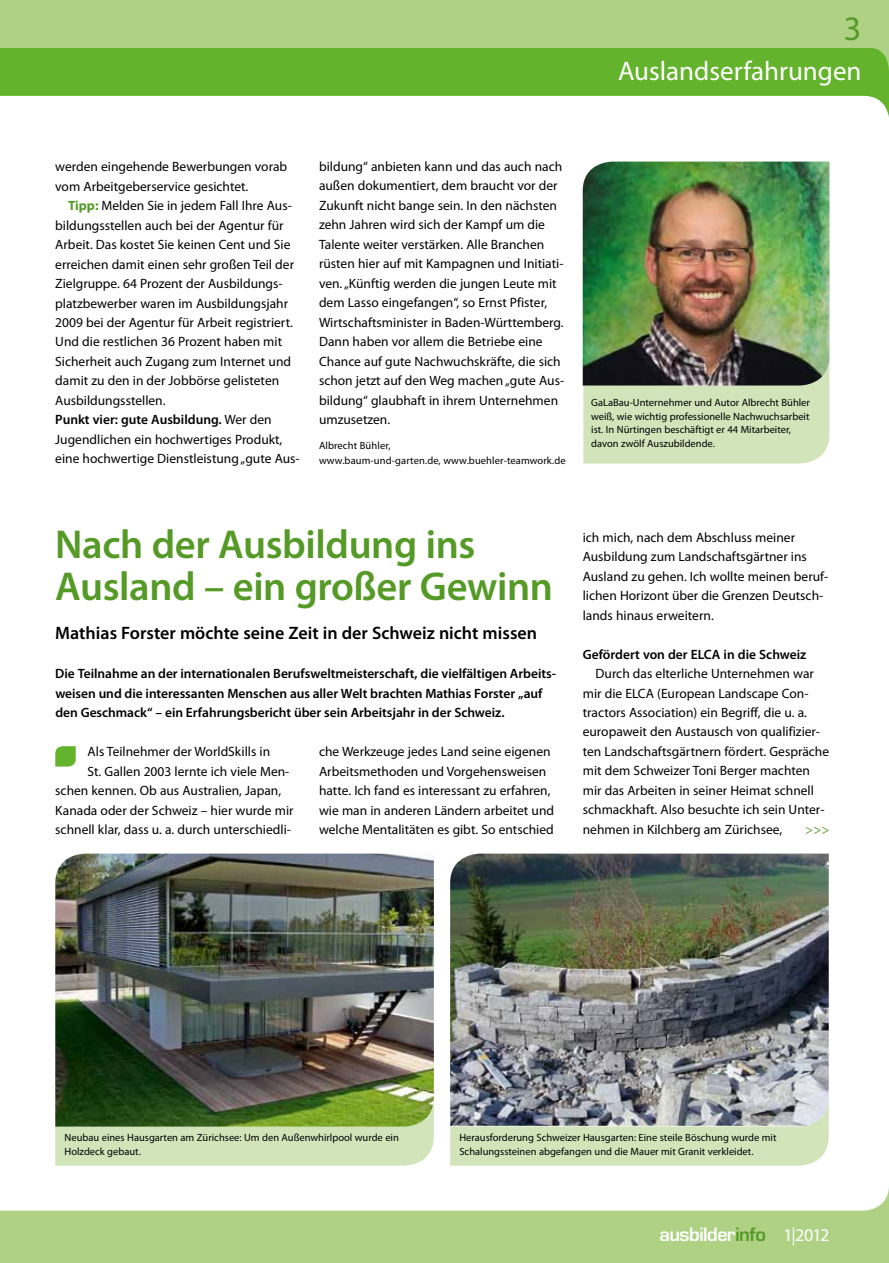
<style>
.page{position:relative;width:889px;height:1263px;background:#fff}
.page>*{position:absolute;margin:0;border:0;box-sizing:border-box;transform-origin:0 0}
.t1{font:600 40.5px/42px "Myriad Pro";letter-spacing:-.01em;color:#559a26}
.t2{font:34.35px "Myriad Pro";color:#559a26}
.t3{font:27px "Myriad Pro";color:#fff}
.t4{font:600 18px "Myriad Pro";color:#000}
.t5{font:600 18px "Eurostile";letter-spacing:-.025em;color:#fff}
.t6{font:13.5px/19.5px "Myriad Pro";color:#000}
.t7{font:600 13.5px/19.5px "Myriad Pro";letter-spacing:-.005em;color:#000}
.t8{font:13.5px "Myriad Pro";color:#559a26}
.t9{font:10.5px/13.5px "Myriad Pro";color:#000}
.s1{font-weight:700;color:#559a26}
.s2{font-weight:600}
.s3{color:#559a26}
.s4{font-family:"Myriad Pro";font-weight:400}
</style>
<div class="page">
<svg style="left:55px;top:746px;width:21px;height:21px"></svg>
<div style="left:583px;top:386px;width:246px;height:78px;background:#d2e4ba"></div>
<img style="left:583px;top:162px;width:246px;height:224px">
<div style="left:450px;top:1127px;width:378px;height:34px;background:#d2e4ba"></div>
<img style="left:450px;top:854px;width:378px;height:272px">
<div style="left:55px;top:1127px;width:379px;height:34px;background:#d2e4ba"></div>
<img style="left:55px;top:854px;width:379px;height:273px">
<div style="left:0;top:0;width:889px;height:87px;background:#aed184"></div>
<svg style="left:0;top:48px;width:889px;height:69px;fill:#64b32c"></svg>
<svg style="left:0;top:1161px;width:889px;height:102px;fill:#aed184"></svg>
<h2 class="t2" style="left:844px;top:7px;width:19px">3</h2>
<h3 class="t3" style="left:618px;top:54px;width:245px">Auslandserfahrungen</h3>
<p class="t6" style="left:55px;top:157px;width:233px">werden eingehende Bewerbungen vorab vom Arbeitgeberservice gesichtet.</p>
<p class="t6" style="left:55px;top:196px;width:246px;text-indent:13px"><span class="s1">Tipp:</span> Melden Sie in jedem Fall Ihre Aus&shy;bildungsstellen auch bei der Agentur für Arbeit. Das kostet Sie keinen Cent und Sie erreichen damit einen sehr großen Teil der Zielgruppe. 64 Prozent der Ausbildungs&shy;platzbewerber waren im Ausbildungsjahr 2009 bei der Agentur für Arbeit registriert.<br>Und die restlichen 36 Prozent haben mit Sicherheit auch Zugang zum Internet und damit zu den in der Jobbörse gelisteten Ausbildungsstellen.<br><span class="s2">Punkt vier: gute Ausbildung.</span> Wer den Jugendlichen ein hochwertiges Produkt, eine hochwertige Dienstleistung „gute Aus-</p>
<p class="t6" style="left:319px;top:156px;width:247px">bildung“ anbieten kann und das auch nach außen dokumentiert, dem braucht vor der Zukunft nicht bange sein. In den nächsten zehn Jahren wird sich der Kampf um die Talente weiter verstärken. Alle Branchen rüsten hier auf mit Kampagnen und Initiati&shy;ven. „Künftig werden die jungen Leute mit dem Lasso eingefangen“, so Ernst Pfister, Wirtschaftsminister in Baden-Württemberg.<br>Dann haben vor allem die Betriebe eine Chance auf gute Nachwuchskräfte, die sich schon jetzt auf den Weg machen „gute Aus&shy;bildung“ glaubhaft in ihrem Unternehmen umzusetzen.</p>
<p class="t9" style="left:319px;top:437px;width:248px;line-height:15px">Albrecht Bühler,<br>www.baum-und-garten.de, www.buehler-teamwork.de</p>
<p class="t9" style="left:591px;top:396px;width:220px">GaLaBau-Unternehmer und Autor Albrecht Bühler weiß, wie wichtig professionelle Nachwuchsarbeit ist. In Nürtingen beschäftigt er 44 Mitarbeiter, davon zwölf Auszubildende.</p>
<h1 class="t1" style="left:55px;top:522px;width:499px">Nach der Ausbildung ins<br>Ausland – ein großer Gewinn</h1>
<h3 class="t4" style="left:55px;top:622px;width:483px">Mathias Forster möchte seine Zeit in der Schweiz nicht missen</h3>
<p class="t7" style="left:55px;top:663px;width:502px">Die Teilnahme an der internationalen Berufsweltmeisterschaft, die vielfältigen Arbeits&shy;weisen und die interessanten Menschen aus aller Welt brachten Mathias Forster „auf den Geschmack“ – ein Erfahrungsbericht über sein Arbeitsjahr in der Schweiz.</p>
<p class="t6" style="left:88px;top:742px;width:184px">Als Teilnehmer der WorldSkills in</p>
<p class="t6" style="left:88px;top:761px;width:203px">St. Gallen 2003 lernte ich viele Men-</p>
<p class="t6" style="left:55px;top:781px;width:227px">schen kennen. Ob aus Australien, Japan,</p>
<p class="t6" style="left:55px;top:800px;width:240px">Kanada oder der Schweiz – hier wurde mir</p>
<p class="t6" style="left:55px;top:819px;width:237px">schnell klar, dass u. a. durch unterschiedli-</p>
<p class="t6" style="left:319px;top:741px;width:237px">che Werkzeuge jedes Land seine eigenen Arbeitsmethoden und Vorgehensweisen hatte. Ich fand es interessant zu erfahren, wie man in anderen Ländern arbeitet und welche Mentalitäten es gibt. So entschied</p>
<p class="t6" style="left:583px;top:527px;width:247px">ich mich, nach dem Abschluss meiner Ausbildung zum Landschaftsgärtner ins Ausland zu gehen. Ich wollte meinen beruf&shy;lichen Horizont über die Grenzen Deutsch&shy;lands hinaus erweitern.</p>
<p class="t7" style="left:583px;top:644px;width:225px">Gefördert von der ELCA in die Schweiz</p>
<p class="t6" style="left:583px;top:663px;width:248px;text-indent:13px">Durch das elterliche Unternehmen war mir die ELCA (European Landscape Con&shy;tractors Association) ein Begriff, die u. a. europaweit den Austausch von qualifizier&shy;ten Landschaftsgärtnern fördert. Gespräche mit dem Schweizer Toni Berger machten mir das Arbeiten in seiner Heimat schnell schmackhaft. Also besuchte ich sein Unter&shy;nehmen in Kilchberg am Zürichsee,</p>
<p class="t8" style="left:805px;top:821px;width:26px">&gt;&gt;&gt;</p>
<p class="t9" style="left:64px;top:1131px;width:336px">Neubau eines Hausgarten am Zürichsee: Um den Außenwhirlpool wurde ein<br>Holzdeck gebaut.</p>
<p class="t9" style="left:459px;top:1131px;width:319px">Herausforderung Schweizer Hausgarten: Eine steile Böschung wurde mit<br>Schalungssteinen abgefangen und die Mauer mit Granit verkleidet.</p>
<h3 class="t5" style="left:659px;top:1223px;width:171px">ausbilder<span class="s3">info</span> <span class="s4">1|2012</span></h3>
</div>
